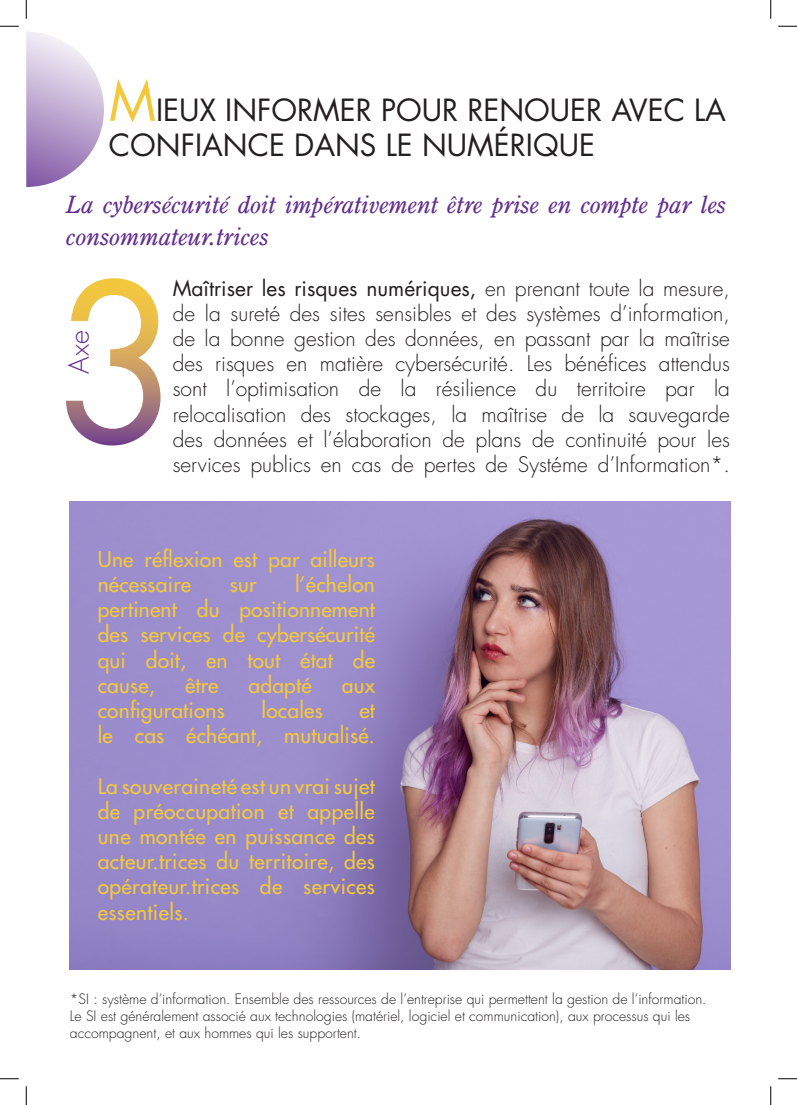
<style>
.page{position:relative;width:797px;height:1105px;background:#fff}
.page>*{position:absolute;margin:0;border:0;box-sizing:border-box;transform-origin:0 0}
.t1{font:29.75px/35.8px "Futura Std";color:#231f20}
.t2{font:300 27.25px "Futura Std";color:#632f8f}
.t3{font:italic 26.25px/31.5px "Century Old Style";color:#632f8f}
.t4{font:300 21px/25.2px "Futura Std";color:#231f20;text-align:justify}
.t5{font:500 21px/25.2px "Futura Std";letter-spacing:.01em;color:#f3c83c;text-align:justify}
.t6{font:300 14px "Futura Std";color:#231f20}
.s1{font-size:52.5px;color:#f3c83c}
.s2{font-weight:400}
</style>
<div class="page">
<svg style="left:66px;top:278px;width:94px;height:167px"></svg>
<img style="left:70px;top:502px;width:660px;height:467px">
<svg style="left:26px;top:32px;width:78px;height:155px"></svg>
<svg style="left:0;top:25px;width:19px;height:2px"></svg>
<svg style="left:778px;top:25px;width:19px;height:2px"></svg>
<svg style="left:0;top:1078px;width:19px;height:1px"></svg>
<svg style="left:778px;top:1078px;width:19px;height:1px"></svg>
<svg style="left:25px;top:0;width:2px;height:19px"></svg>
<svg style="left:25px;top:1086px;width:2px;height:19px"></svg>
<svg style="left:770px;top:0;width:1px;height:19px"></svg>
<svg style="left:770px;top:1086px;width:1px;height:19px"></svg>
<p class="t1" style="left:109px;top:92px;width:618px"><span class="s1">M</span>IEUX INFORMER POUR RENOUER AVEC LA<br>CONFIANCE DANS LE NUMÉRIQUE</p>
<p class="t3" style="left:66px;top:189px;width:661px">La cybersécurité doit impérativement être prise en compte par les consommateur.trices</p>
<p class="t2" style="left:62px;top:374px;width:45px;rotate:-90deg">Axe</p>
<p class="t4" style="left:173px;top:276px;width:559px"><span class="s2">Maîtriser les risques numériques,</span> en prenant toute la mesure, de la sureté des sites sensibles et des systèmes d’information, de la bonne gestion des données, en passant par la maîtrise des risques en matière cybersécurité. Les bénéfices attendus sont l’optimisation de la résilience du territoire par la relocalisation des stockages, la maîtrise de la sauvegarde des données et l’élaboration de plans de continuité pour les services publics en cas de pertes de Systéme d’Information*.</p>
<p class="t5" style="left:98px;top:547px;width:278px">Une réflexion est par ailleurs nécessaire</p>
<p class="t5" style="left:98px;top:572px;width:279px;text-indent:197px">l’échelon pertinent du positionnement des services de cybersécurité qui doit, en tout état de cause,</p>
<p class="t5" style="left:230px;top:572px;width:28px">sur</p>
<p class="t5" style="left:185px;top:673px;width:35px">être</p>
<p class="t5" style="left:249px;top:673px;width:65px">adapté</p>
<p class="t5" style="left:342px;top:673px;width:35px">aux</p>
<p class="t5" style="left:98px;top:698px;width:129px">configurations</p>
<p class="t5" style="left:261px;top:698px;width:63px">locales</p>
<p class="t5" style="left:98px;top:698px;width:279px;text-align:right">et<br>le cas échéant, mutualisé.</p>
<p class="t5" style="left:98px;top:773px;width:279px">La souveraineté est un vrai sujet de préoccupation et appelle une montée en puissance des acteur.trices du territoire, des opérateur.trices de services essentiels.</p>
<p class="t6" style="left:70px;top:991px;width:638px">*SI : système d’information. Ensemble des ressources de l’entreprise qui permettent la gestion de l’information.</p>
<p class="t6" style="left:70px;top:1007px;width:621px">Le SI est généralement associé aux technologies (matériel, logiciel et communication), aux processus qui les</p>
<p class="t6" style="left:70px;top:1024px;width:293px">accompagnent, et aux hommes qui les supportent.</p>
</div>
